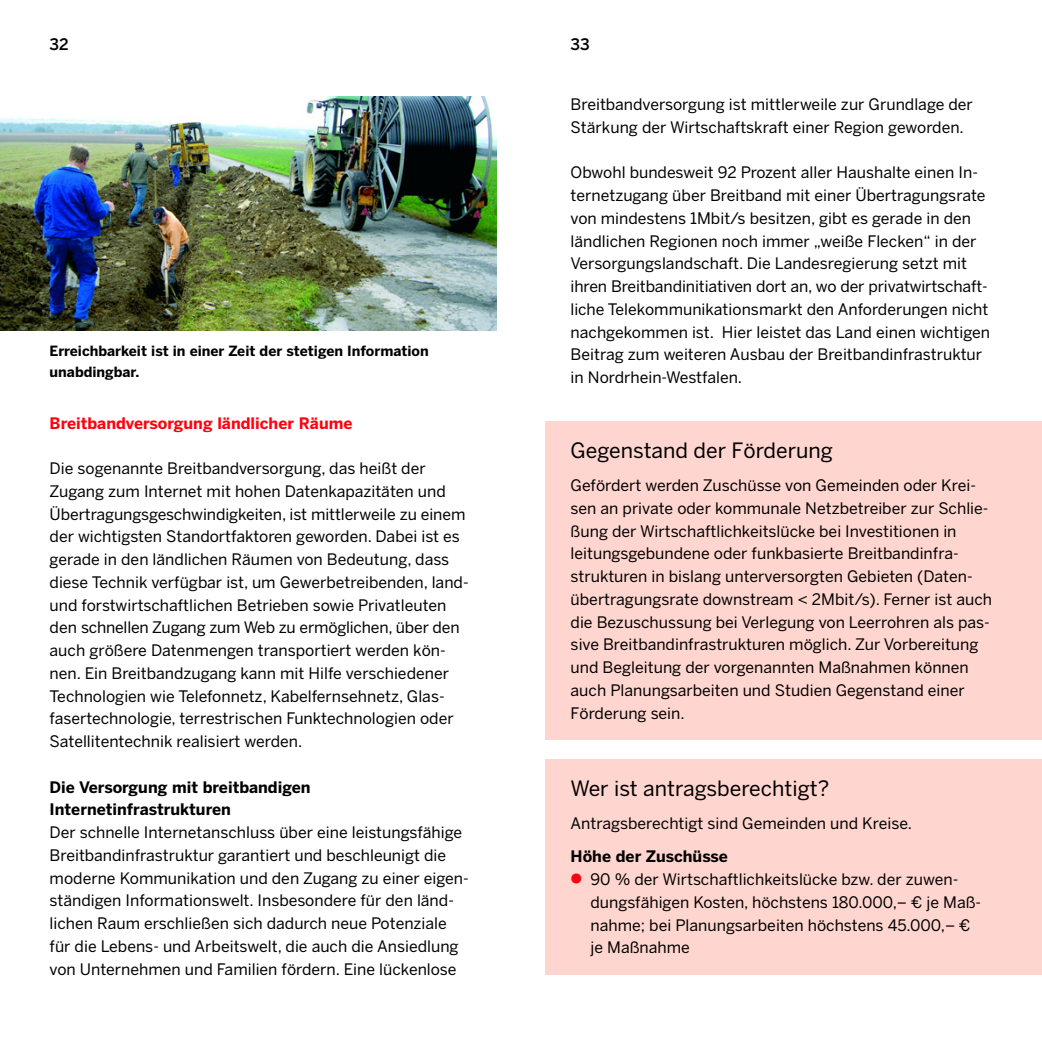
<style>
.page{position:relative;width:1042px;height:1042px;background:#fff}
.page>*{position:absolute;margin:0;border:0;box-sizing:border-box;transform-origin:0 0}
.t1{font:21px "Benton Sans";color:#000}
.t2{font:15.75px/22.8px "Benton Sans";color:#000}
.t3{font:700 15.75px/22.8px "Benton Sans";color:#000}
.t4{font:700 15.75px "Benton Sans";color:#ff000f}
.t5{font:500 15.75px "Benton Sans";color:#000}
.t6{font:700 14px/21px "Benton Sans";color:#000}
.s1{font-weight:500;font-size:38.5px;color:#ff000f}
</style>
<div class="page">
<img style="left:0;top:97px;width:496px;height:233px">
<div style="left:546px;top:421px;width:496px;height:318px;background:#ffd6cf"></div>
<div style="left:546px;top:759px;width:496px;height:215px;background:#ffd6cf"></div>
<p class="t5" style="left:50px;top:35px;width:21px">32</p>
<p class="t6" style="left:50px;top:341px;width:381px">Erreichbarkeit ist in einer Zeit der stetigen Information unabdingbar.</p>
<p class="t4" style="left:50px;top:414px;width:304px">Breitbandversorgung ländlicher Räume</p>
<p class="t2" style="left:50px;top:457px;width:420px">Die sogenannte Breitbandversorgung, das heißt der Zugang zum Internet mit hohen Datenkapazitäten und Übertragungsgeschwindigkeiten, ist mittlerweile zu einem der wichtigsten Standortfaktoren geworden. Dabei ist es gerade in den ländlichen Räumen von Bedeutung, dass diese Technik verfügbar ist, um Gewerbetreibenden, land&shy;und forstwirtschaftlichen Betrieben sowie Privatleuten den schnellen Zugang zum Web zu ermöglichen, über den auch größere Datenmengen transportiert werden kön&shy;nen. Ein Breitbandzugang kann mit Hilfe verschiedener Technologien wie Telefonnetz, Kabelfernsehnetz, Glas&shy;fasertechnologie, terrestrischen Funktechnologien oder Satellitentechnik realisiert werden.</p>
<p class="t3" style="left:50px;top:776px;width:262px">Die Versorgung mit breitbandigen<br>Internetinfrastrukturen</p>
<p class="t2" style="left:50px;top:821px;width:421px">Der schnelle Internetanschluss über eine leistungsfähige Breitbandinfrastruktur garantiert und beschleunigt die moderne Kommunikation und den Zugang zu einer eigen&shy;ständigen Informationswelt. Insbesondere für den länd&shy;lichen Raum erschließen sich dadurch neue Potenziale für die Lebens- und Arbeitswelt, die auch die Ansiedlung von Unternehmen und Familien fördern. Eine lückenlose</p>
<p class="t5" style="left:570px;top:35px;width:21px">33</p>
<p class="t2" style="left:570px;top:93px;width:404px">Breitbandversorgung ist mittlerweile zur Grundlage der<br>Stärkung der Wirtschaftskraft einer Region geworden.</p>
<p class="t2" style="left:570px;top:161px;width:421px">Obwohl bundesweit 92 Prozent aller Haushalte einen In&shy;ternetzugang über Breitband mit einer Übertragungsrate von mindestens 1Mbit/s besitzen, gibt es gerade in den ländlichen Regionen noch immer „weiße Flecken“ in der Versorgungslandschaft. Die Landesregierung setzt mit ihren Breitbandinitiativen dort an, wo der privatwirtschaft&shy;liche Telekommunikationsmarkt den Anforderungen nicht nachgekommen ist. Hier leistet das Land einen wichtigen Beitrag zum weiteren Ausbau der Breitbandinfrastruktur in Nordrhein-Westfalen.</p>
<h1 class="t1" style="left:570px;top:438px;width:264px">Gegenstand der Förderung</h1>
<p class="t2" style="left:570px;top:474px;width:423px">Gefördert werden Zuschüsse von Gemeinden oder Krei&shy;sen an private oder kommunale Netzbetreiber zur Schlie&shy;ßung der Wirtschaftlichkeitslücke bei Investitionen in leitungsgebundene oder funkbasierte Breitbandinfra&shy;strukturen in bislang unterversorgten Gebieten (Daten&shy;übertragungsrate downstream &lt; 2Mbit/s). Ferner ist auch die Bezuschussung bei Verlegung von Leerrohren als pas&shy;sive Breitbandinfrastrukturen möglich. Zur Vorbereitung und Begleitung der vorgenannten Maßnahmen können auch Planungsarbeiten und Studien Gegenstand einer Förderung sein.</p>
<h1 class="t1" style="left:570px;top:776px;width:260px">Wer ist antragsberechtigt?</h1>
<p class="t2" style="left:570px;top:812px;width:343px">Antragsberechtigt sind Gemeinden und Kreise.</p>
<p class="t3" style="left:570px;top:845px;width:159px">Höhe der Zuschüsse</p>
<p class="t2" style="left:590px;top:868px;width:392px;text-indent:-23px"><span class="s1">•</span> 90 % der Wirtschaftlichkeitslücke bzw. der zuwen&shy;dungsfähigen Kosten, höchstens 180.000,– ¤ je Maß&shy;nahme; bei Planungsarbeiten höchstens 45.000,– ¤ je Maßnahme</p>
</div>
